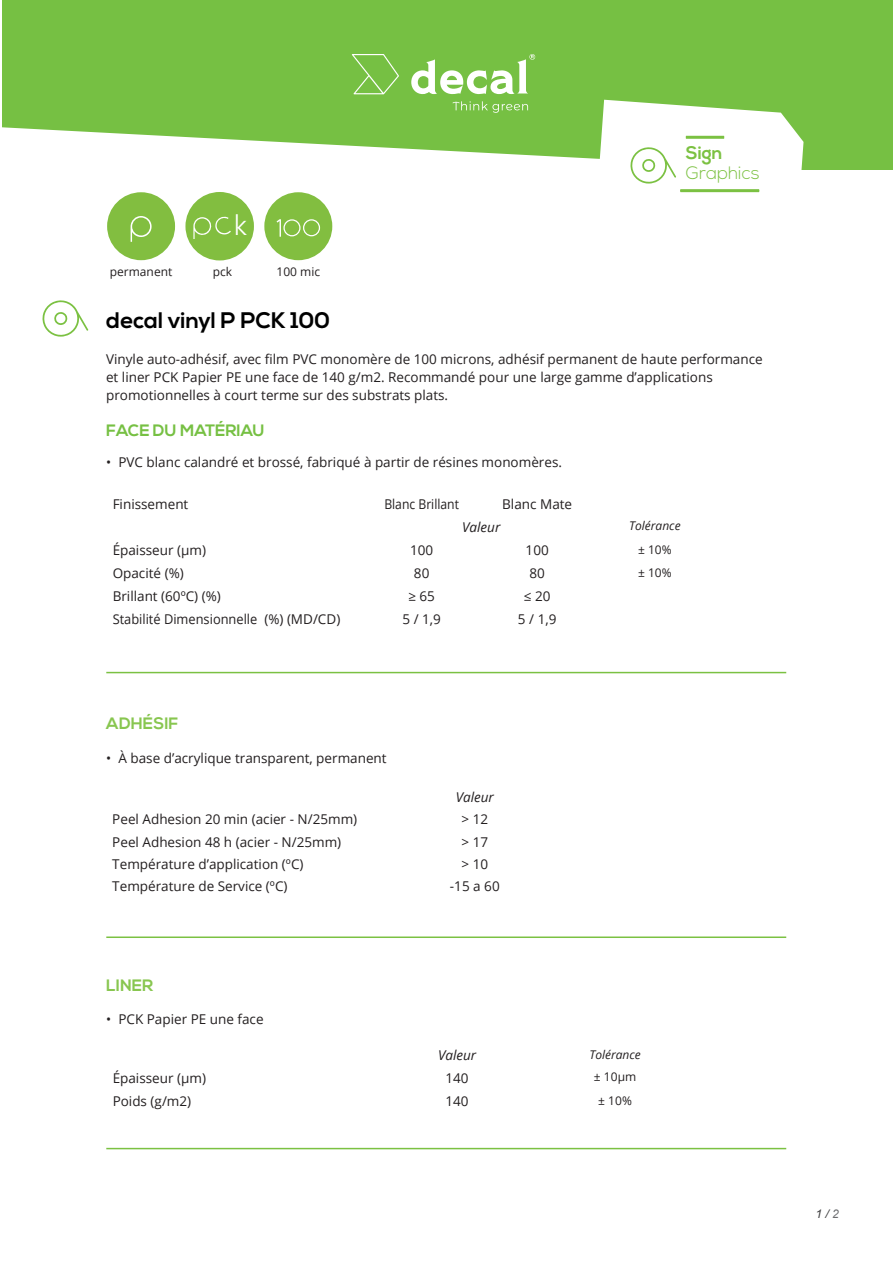
<style>
.page{position:relative;width:893px;height:1263px;background:#fff}
.page>*{position:absolute;margin:0;border:0;box-sizing:border-box;transform-origin:0 0}
.t1{font:300 28.35px "Yu Gothic UI";color:#fff}
.t2{font:700 22.5px "Nexa";color:#000}
.t3{font:300 18px "Nexa";color:#7cc142}
.t4{font:700 18px "Nexa";color:#7cc142}
.t5{font:700 16.5px "Nexa";color:#76c043}
.t6{font:700 16.5px "Nexa";color:#88c650}
.t7{font:13.5px/18px "Open Sans";color:#231f20}
.t8{font:13.5px "Open Sans";color:#231f20;scale:.95 1}
.t9{font:italic 13.5px "Open Sans";color:#231f20}
.t10{font:13.5px "Open Sans";color:#231f20;scale:.9 1}
.t11{font:12px "Open Sans";color:#231f20}
.t12{font:italic 12px "Open Sans";color:#231f20}
.t13{font:italic 12px "Arial";color:#3e3e3f}
.s1{color:#6c6d70}
</style>
<div class="page">
<div style="left:3px;top:0;width:889px;height:169px;background:#76c043"></div>
<svg style="left:602px;top:100px;width:201px;height:70px;fill:#fff"></svg>
<svg style="left:2px;top:127px;width:775px;height:70px;fill:#fff"></svg>
<svg style="left:686px;top:136px;width:38px;height:3px"></svg>
<svg style="left:630px;top:147px;width:129px;height:45px"></svg>
<svg style="left:452px;top:101px;width:76px;height:12px"></svg>
<svg style="left:352px;top:54px;width:47px;height:40px"></svg>
<svg style="left:411px;top:54px;width:124px;height:40px"></svg>
<hr style="left:106px;top:672px;width:680px;height:1px;background:#7bc142">
<hr style="left:106px;top:936px;width:680px;height:2px;background:#7bc142">
<hr style="left:106px;top:1148px;width:680px;height:1px;background:#7bc142">
<svg style="left:42px;top:300px;width:46px;height:37px"></svg>
<div style="left:107px;top:192px;width:68px;height:68px;background:#82be40;border-radius:50%"></div>
<svg style="left:131px;top:216px;width:21px;height:26px"></svg>
<div style="left:264px;top:192px;width:68px;height:68px;background:#82be40;border-radius:50%"></div>
<svg style="left:277px;top:219px;width:43px;height:18px"></svg>
<div style="left:185px;top:192px;width:69px;height:68px;background:#82be40;border-radius:50%"></div>
<svg style="left:193px;top:216px;width:38px;height:23px"></svg>
<h1 class="t1" style="left:234px;top:199px;width:15px">k</h1>
<p class="t11" style="left:213px;top:264px;width:21px">pck</p>
<p class="t11" style="left:110px;top:264px;width:64px">permanent</p>
<p class="t11" style="left:277px;top:264px;width:45px">100 mic</p>
<h2 class="t2" style="left:106px;top:307px;width:225px">decal vinyl P PCK 100</h2>
<h3 class="t4" style="left:686px;top:143px;width:38px">Sign</h3>
<h3 class="t3" style="left:686px;top:162px;width:75px">Graphics</h3>
<p class="t7" style="left:106px;top:350px;width:658px">Vinyle auto-adhésif, avec film PVC monomère de 100 microns, adhésif permanent de haute performance et liner PCK Papier PE une face de 140 g/m2. Recommandé pour une large gamme d’applications promotionnelles à court terme sur des substrats plats.</p>
<p class="t5" style="left:106px;top:421px;width:160px">FACE DU MATÉRIAU</p>
<p class="t7" style="left:106px;top:453px;width:457px">• PVC blanc calandré et brossé, fabriqué à partir de résines monomères.</p>
<p class="t7" style="left:113px;top:495px;width:77px">Finissement</p>
<p class="t10" style="left:384px;top:494px;width:84px">Blanc Brillant</p>
<p class="t7" style="left:502px;top:494px;width:71px">Blanc Mate</p>
<p class="t9" style="left:462px;top:517px;width:40px">Valeur</p>
<p class="t12" style="left:629px;top:518px;width:53px">Tolérance</p>
<p class="t7" style="left:113px;top:541px;width:95px">Épaisseur (µm)</p>
<p class="t7" style="left:410px;top:540px;width:25px">100</p>
<p class="t7" style="left:526px;top:540px;width:25px">100</p>
<p class="t11" style="left:638px;top:541px;width:35px">± 10%</p>
<p class="t7" style="left:113px;top:564px;width:73px">Opacité (%)</p>
<p class="t7" style="left:414px;top:563px;width:17px">80</p>
<p class="t7" style="left:529px;top:563px;width:17px">80</p>
<p class="t11" style="left:638px;top:564px;width:35px">± 10%</p>
<p class="t7" style="left:113px;top:587px;width:110px">Brillant (60ºC) (%)</p>
<p class="t7" style="left:408px;top:587px;width:28px">≥ 65</p>
<p class="t7" style="left:524px;top:587px;width:28px">≤ 20</p>
<p class="t8" style="left:113px;top:610px;width:241px">Stabilité Dimensionnelle (%) (MD/CD)</p>
<p class="t7" style="left:402px;top:610px;width:40px">5 / 1,9</p>
<p class="t7" style="left:518px;top:610px;width:40px">5 / 1,9</p>
<p class="t6" style="left:106px;top:714px;width:74px">ADHÉSIF</p>
<p class="t7" style="left:106px;top:749px;width:282px">• À base d’acrylique transparent, permanent</p>
<p class="t9" style="left:456px;top:788px;width:40px">Valeur</p>
<p class="t7" style="left:112px;top:810px;width:246px">Peel Adhesion 20 min (acier - N/25mm)</p>
<p class="t7" style="left:461px;top:810px;width:28px">&gt; 12</p>
<p class="t7" style="left:112px;top:832px;width:230px">Peel Adhesion 48 h (acier - N/25mm)</p>
<p class="t7" style="left:461px;top:832px;width:28px">&gt; 17</p>
<p class="t7" style="left:112px;top:855px;width:193px">Température d’application (ºC)</p>
<p class="t7" style="left:461px;top:855px;width:28px">&gt; 10</p>
<p class="t7" style="left:112px;top:877px;width:177px">Température de Service (ºC)</p>
<p class="t7" style="left:450px;top:877px;width:51px">-15 a 60</p>
<p class="t6" style="left:106px;top:976px;width:49px">LINER</p>
<p class="t7" style="left:106px;top:1009px;width:159px">• PCK Papier PE une face</p>
<p class="t9" style="left:438px;top:1046px;width:40px">Valeur</p>
<p class="t12" style="left:589px;top:1046px;width:53px">Tolérance</p>
<p class="t7" style="left:113px;top:1069px;width:95px">Épaisseur (µm)</p>
<p class="t7" style="left:446px;top:1068px;width:25px">140</p>
<p class="t11" style="left:594px;top:1069px;width:44px">± 10µm</p>
<p class="t7" style="left:113px;top:1092px;width:80px">Poids (g/m2)</p>
<p class="t7" style="left:446px;top:1091px;width:25px">140</p>
<p class="t11" style="left:598px;top:1092px;width:35px">± 10%</p>
<p class="t13" style="left:816px;top:1206px;width:25px">1 / <span class="s1">2</span></p>
</div>
